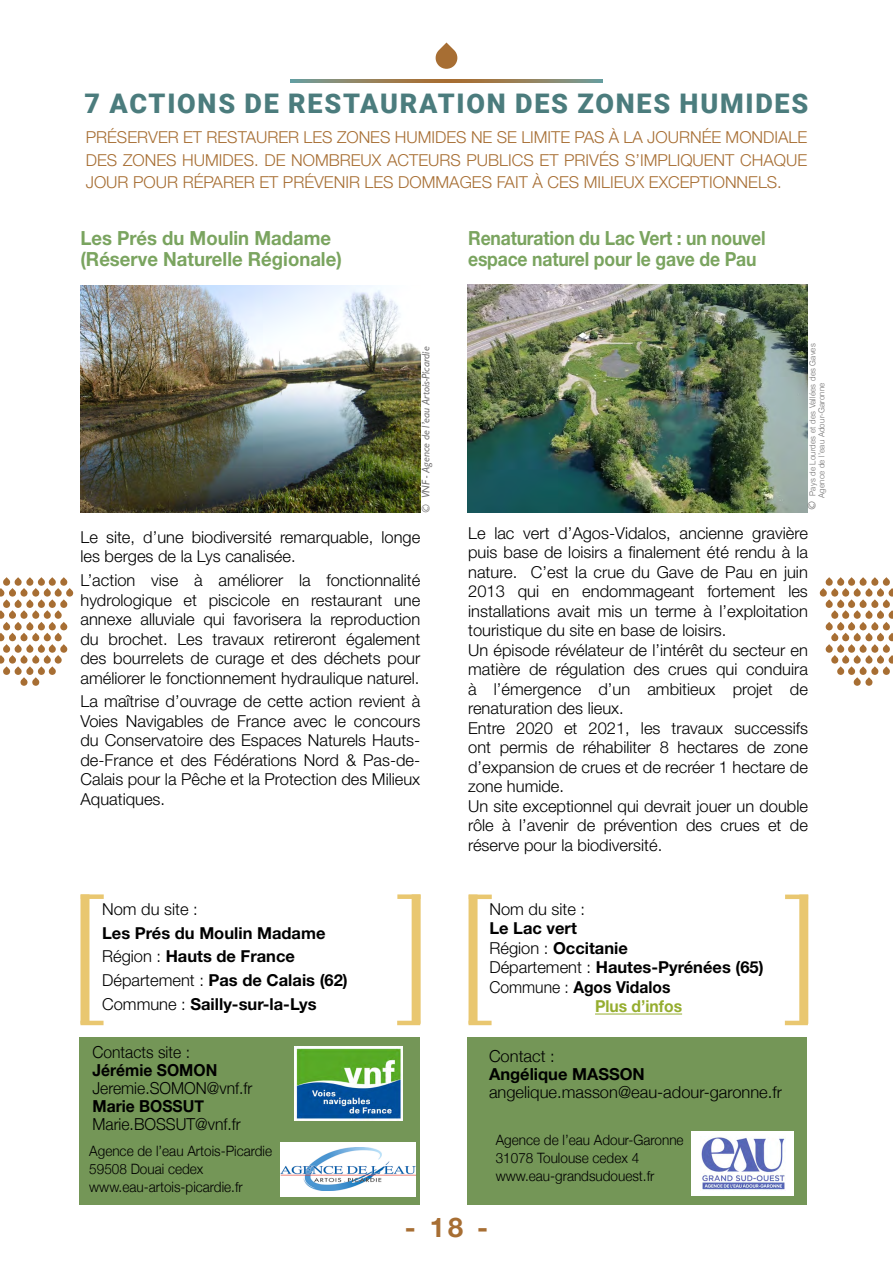
<style>
.page{position:relative;width:893px;height:1263px;background:#fff}
.page>*{position:absolute;margin:0;border:0;box-sizing:border-box;transform-origin:0 0}
.t1{font:900 27px "Roboto";letter-spacing:.065em;color:#4b7c7d}
.t2{font:700 27px "Helvetica Neue";color:#a76e33}
.t3{font:700 19.5px/21px "Helvetica Neue LT Std";letter-spacing:-.01em;color:#7aa45f;scale:.9 1}
.t4{font:700 19.5px/21px "Helvetica Neue LT Std";letter-spacing:-.01em;color:#7aa45f;scale:.95 1}
.t5{font:300 16.5px/19.5px "Helvetica Neue LT Std";color:#000}
.t6{font:300 16.5px/22.5px "Helvetica Neue LT Std";color:#a76e33;text-align:justify}
.t7{font:700 16.5px/23.7px "Helvetica Neue LT Std";color:#000}
.t8{font:300 16.5px "Helvetica Neue";color:#000;scale:.95 1}
.t9{font:300 16.5px "Helvetica Neue";color:#000}
.t10{font:700 16.5px "Helvetica Neue";color:#000;scale:.95 1}
.t11{font:700 16.5px "Helvetica Neue LT Std";color:#000;scale:.95 1}
.t12{font:700 16.5px "Helvetica Neue";color:#000}
.t13{font:700 16.5px "Helvetica Neue LT Std";color:#95ad2f;scale:.95 1}
.t14{font:300 14.25px/18px "Helvetica Neue";color:#000;scale:.95 1}
.t15{font:11.25px "Garrison Sans ITALIC";color:#706f6f}
.t16{font:300 8.25px/9px "Helvetica Neue";letter-spacing:.03em;color:#706f6f;scale:.95 1}
.s1{font-weight:300}
.s2{font-family:"Garrison Sans ITALIC";font-weight:400;font-size:11.25px}
</style>
<div class="page">
<svg style="left:0;top:577px;width:74px;height:109px"></svg>
<svg style="left:819px;top:577px;width:74px;height:109px"></svg>
<svg style="left:435px;top:43px;width:23px;height:26px"></svg>
<svg style="left:291px;top:79px;width:311px;height:3px"></svg>
<div style="left:469px;top:894px;width:9px;height:130px;background:#e9c770"></div>
<div style="left:469px;top:894px;width:23px;height:5px;background:#e9c770"></div>
<hr style="left:469px;top:1021px;width:23px;height:4px;background:#e9c770">
<div style="left:799px;top:894px;width:9px;height:130px;background:#e9c770"></div>
<div style="left:785px;top:894px;width:23px;height:5px;background:#e9c770"></div>
<hr style="left:785px;top:1021px;width:23px;height:4px;background:#e9c770">
<div style="left:468px;top:1038px;width:339px;height:167px;background:#749657"></div>
<div style="left:691px;top:1131px;width:103px;height:64px;background:#fff"></div>
<img style="left:700px;top:1137px;width:85px;height:54px">
<hr style="left:595px;top:1013px;width:87px;height:1px;background:#95ad2f">
<img style="left:468px;top:285px;width:339px;height:227px">
<div style="left:80px;top:1038px;width:340px;height:167px;background:#749657"></div>
<div style="left:80px;top:894px;width:9px;height:130px;background:#e9c770"></div>
<div style="left:81px;top:894px;width:23px;height:5px;background:#e9c770"></div>
<hr style="left:80px;top:1021px;width:24px;height:4px;background:#e9c770">
<div style="left:412px;top:894px;width:9px;height:130px;background:#e9c770"></div>
<div style="left:397px;top:894px;width:23px;height:5px;background:#e9c770"></div>
<hr style="left:397px;top:1021px;width:23px;height:4px;background:#e9c770">
<div style="left:281px;top:1142px;width:135px;height:54px;background:#fff"></div>
<img style="left:281px;top:1148px;width:135px;height:43px">
<img style="left:80px;top:285px;width:340px;height:227px">
<img style="left:294px;top:1046px;width:108px;height:75px">
<h1 class="t1" style="left:85px;top:85px;width:725px">7 ACTIONS DE RESTAURATION DES ZONES HUMIDES</h1>
<p class="t6" style="left:86px;top:126px;width:723px">PRÉSERVER ET RESTAURER LES ZONES HUMIDES NE SE LIMITE PAS À LA JOURNÉE MONDIALE DES ZONES HUMIDES. DE NOMBREUX ACTEURS PUBLICS ET PRIVÉS S’IMPLIQUENT CHAQUE JOUR POUR RÉPARER ET PRÉVENIR LES DOMMAGES FAIT À CES MILIEUX EXCEPTIONNELS.</p>
<p class="t4" style="left:80px;top:227px;width:277px">Les Prés du Moulin Madame (Réserve Naturelle Régionale)</p>
<p class="t15" style="left:419px;top:512px;width:167px;rotate:-90deg">© VNF - Agence de l’eau Artois-Picardie</p>
<p class="t5" style="left:80px;top:527px;width:341px">Le site, d’une biodiversité remarquable, longe les berges de la Lys canalisée.</p>
<p class="t5" style="left:80px;top:570px;width:341px;text-align:justify">L’action vise à améliorer la fonctionnalité hydrologique et piscicole en restaurant une annexe alluviale qui favorisera la reproduction du brochet. Les travaux retireront également des bourrelets de curage et des déchets pour améliorer le fonctionnement hydraulique naturel.</p>
<p class="t5" style="left:80px;top:691px;width:341px;text-align:justify">La maîtrise d’ouvrage de cette action revient à Voies Navigables de France avec le concours du Conservatoire des Espaces Naturels Hauts&shy;de-France et des Fédérations Nord &amp; Pas-de-Calais pour la Pêche et la Protection des Milieux Aquatiques.</p>
<p class="t5" style="left:102px;top:899px;width:97px">Nom du site :</p>
<p class="t7" style="left:102px;top:920px;width:247px">Les Prés du Moulin Madame<br><span class="s1">Région :</span> Hauts de France<br><span class="s1">Département :</span> Pas de Calais (62)<br><span class="s1">Commune :</span> Sailly-sur-la-Lys</p>
<p class="t8" style="left:92px;top:1042px;width:104px">Contacts site :</p>
<p class="t10" style="left:92px;top:1060px;width:133px">Jérémie SOMON</p>
<p class="t8" style="left:92px;top:1078px;width:170px">Jeremie.SOMON@vnf.fr</p>
<p class="t10" style="left:92px;top:1096px;width:119px">Marie BOSSUT</p>
<p class="t8" style="left:92px;top:1114px;width:158px">Marie.BOSSUT@vnf.fr</p>
<p class="t14" style="left:89px;top:1141px;width:194px">Agence de l’eau Artois-Picardie<br>59508 Douai cedex www.eau-artois-picardie.fr</p>
<p class="t3" style="left:468px;top:227px;width:332px">Renaturation du Lac Vert : un nouvel espace naturel pour le gave de Pau</p>
<p class="t16" style="left:808px;top:498px;width:164px;text-indent:-12px;rotate:-90deg"><span class="s2">©</span> Pays de Lourdes et des Vallées des Gaves<br>Agence de l’eau Adour-Garonne</p>
<p class="t5" style="left:468px;top:523px;width:341px">Le lac vert d’Agos-Vidalos, ancienne gravière puis base de loisirs a finalement été rendu à la nature. C’est la crue du Gave de Pau en juin 2013 qui en endommageant fortement les installations avait mis un terme à l’exploitation touristique du site en base de loisirs.<br>Un épisode révélateur de l’intérêt du secteur en matière de régulation des crues qui conduira à l’émergence d’un ambitieux projet de renaturation des lieux.<br>Entre 2020 et 2021, les travaux successifs ont permis de réhabiliter 8 hectares de zone d’expansion de crues et de recréer 1 hectare de zone humide.<br>Un site exceptionnel qui devrait jouer un double rôle à l’avenir de prévention des crues et de réserve pour la biodiversité.</p>
<p class="t5" style="left:489px;top:899px;width:97px">Nom du site :</p>
<p class="t7" style="left:489px;top:916px;width:89px">Le Lac vert</p>
<p class="t7" style="left:489px;top:936px;width:140px"><span class="s1">Région :</span> Occitanie</p>
<p class="t7" style="left:489px;top:955px;width:276px"><span class="s1">Département :</span> Hautes-Pyrénées (65)</p>
<p class="t11" style="left:489px;top:977px;width:192px"><span class="s1">Commune :</span> Agos Vidalos</p>
<p class="t13" style="left:595px;top:996px;width:93px">Plus d’infos</p>
<p class="t9" style="left:489px;top:1046px;width:67px">Contact :</p>
<p class="t12" style="left:489px;top:1064px;width:157px">Angélique MASSON</p>
<p class="t9" style="left:489px;top:1082px;width:294px">angelique.masson@eau-adour-garonne.fr</p>
<p class="t14" style="left:496px;top:1131px;width:199px">Agence de l’eau Adour-Garonne<br>31078 Toulouse cedex 4 www.eau-grandsudouest.fr</p>
<h1 class="t2" style="left:405px;top:1210px;width:85px">- 18 -</h1>
</div>
